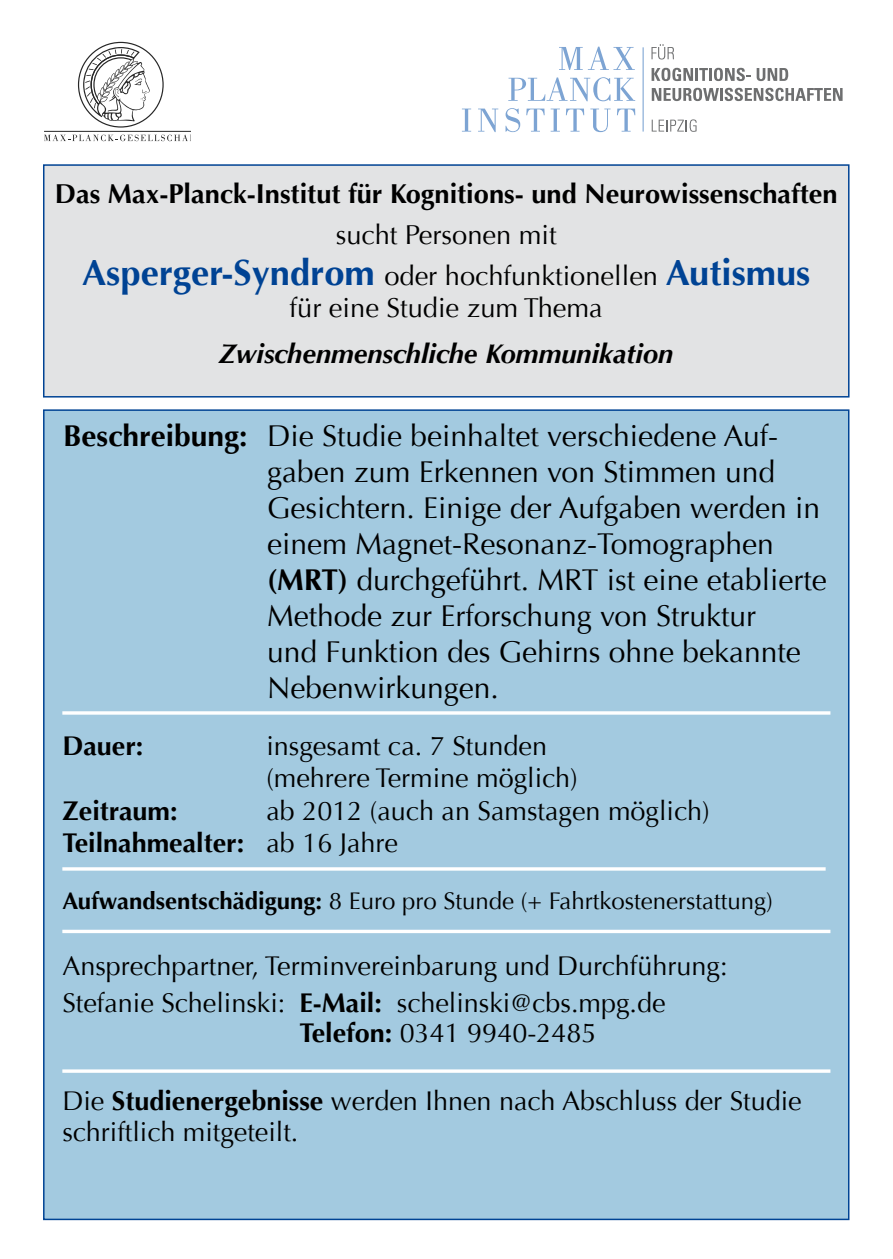
<style>
.page{position:relative;width:893px;height:1259px;background:#fff}
.page>*{position:absolute;margin:0;border:0;box-sizing:border-box;transform-origin:0 0}
.t1{font:700 36.3px "Optima";color:#004394}
.t2{font:30px/36px "Optima";color:#000}
.t3{font:700 27.3px "Optima";color:#000}
.t4{font:27.3px "Optima";color:#000}
.t5{font:italic 700 27.3px "Optima";color:#000}
.t6{font:27px/32.4px "Optima";color:#000}
.t7{font:700 27px "Optima";color:#000}
.t8{font:24px "Optima";color:#000}
.s1{font-weight:400;font-size:27.3px;color:#000}
.s2{font-weight:700}
</style>
<div class="page">
<svg style="left:78px;top:42px;width:86px;height:86px"></svg>
<svg style="left:44px;top:135px;width:147px;height:6px"></svg>
<hr style="left:44px;top:131px;width:147px;height:1px;background:#262626">
<div style="left:43px;top:164px;width:806px;height:233px;background:#e2e3e4;border:2px solid #004394"></div>
<div style="left:43px;top:409px;width:806px;height:811px;background:#a3cae0;border:2px solid #004394"></div>
<hr style="left:62px;top:711px;width:768px;height:3px;background:#fff">
<hr style="left:62px;top:867px;width:764px;height:3px;background:#fff">
<svg style="left:62px;top:929px;width:768px;height:4px;background:#edf4f9"></svg>
<hr style="left:62px;top:1069px;width:768px;height:3px;background:#fff">
<svg style="left:559px;top:47px;width:76px;height:23px"></svg>
<svg style="left:508px;top:77px;width:127px;height:24px"></svg>
<svg style="left:462px;top:109px;width:9px;height:23px"></svg>
<svg style="left:478px;top:109px;width:20px;height:23px"></svg>
<svg style="left:506px;top:108px;width:14px;height:24px"></svg>
<svg style="left:526px;top:109px;width:19px;height:23px"></svg>
<svg style="left:551px;top:109px;width:9px;height:23px"></svg>
<svg style="left:566px;top:109px;width:18px;height:23px"></svg>
<svg style="left:590px;top:109px;width:21px;height:23px"></svg>
<svg style="left:617px;top:109px;width:18px;height:23px"></svg>
<hr style="left:643px;top:47px;width:1px;height:85px;background:#7da4d3">
<svg style="left:651px;top:44px;width:23px;height:16px"></svg>
<svg style="left:652px;top:119px;width:45px;height:13px"></svg>
<svg style="left:652px;top:68px;width:99px;height:13px"></svg>
<svg style="left:757px;top:68px;width:31px;height:13px"></svg>
<svg style="left:652px;top:88px;width:191px;height:13px"></svg>
<p class="t3" style="left:55px;top:178px;width:784px">Das Max-Planck-Institut für Kognitions- und Neurowissenschaften</p>
<p class="t4" style="left:336px;top:219px;width:222px">sucht Personen mit</p>
<h1 class="t1" style="left:82px;top:251px;width:730px">Asperger-Syndrom <span class="s1">oder hochfunktionellen</span> Autismus</h1>
<p class="t4" style="left:290px;top:292px;width:315px">für eine Studie zum Thema</p>
<p class="t5" style="left:219px;top:338px;width:456px">Zwischenmenschliche Kommunikation</p>
<p class="t2" style="left:267px;top:418px;width:561px;text-indent:-204px"><span class="s2">Beschreibung:</span> Die Studie beinhaltet verschiedene Auf&shy;gaben zum Erkennen von Stimmen und Gesichtern. Einige der Aufgaben werden in einem Magnet-Resonanz-Tomographen <span class="s2">(MRT)</span> durchgeführt. MRT ist eine etablierte Methode zur Erforschung von Struktur<br>und Funktion des Gehirns ohne bekannte Nebenwirkungen.</p>
<p class="t7" style="left:62px;top:730px;width:83px">Dauer:</p>
<p class="t6" style="left:266px;top:730px;width:313px">insgesamt ca. 7 Stunden (mehrere Termine möglich)</p>
<p class="t7" style="left:62px;top:795px;width:117px">Zeitraum:</p>
<p class="t6" style="left:62px;top:794px;width:649px;text-indent:204px">ab 2012 (auch an Samstagen möglich)<br><span class="s2">Teilnahmealter:</span> ab 16 Jahre</p>
<p class="t8" style="left:62px;top:886px;width:712px"><span class="s2">Aufwandsentschädigung:</span> 8 Euro pro Stunde (+ Fahrtkostenerstattung)</p>
<p class="t6" style="left:62px;top:947px;width:667px;line-height:37.2px">Ansprechpartner, Terminvereinbarung und Durchführung:<br>Stefanie Schelinski: <span class="s2">E-Mail:</span> schelinski@cbs.mpg.de</p>
<p class="t6" style="left:299px;top:1017px;width:299px"><span class="s2">Telefon:</span> 0341 9940-2485</p>
<p class="t6" style="left:62px;top:1086px;width:741px;line-height:30.6px">Die <span class="s2">Studienergebnisse</span> werden Ihnen nach Abschluss der Studie schriftlich mitgeteilt.</p>
</div>
